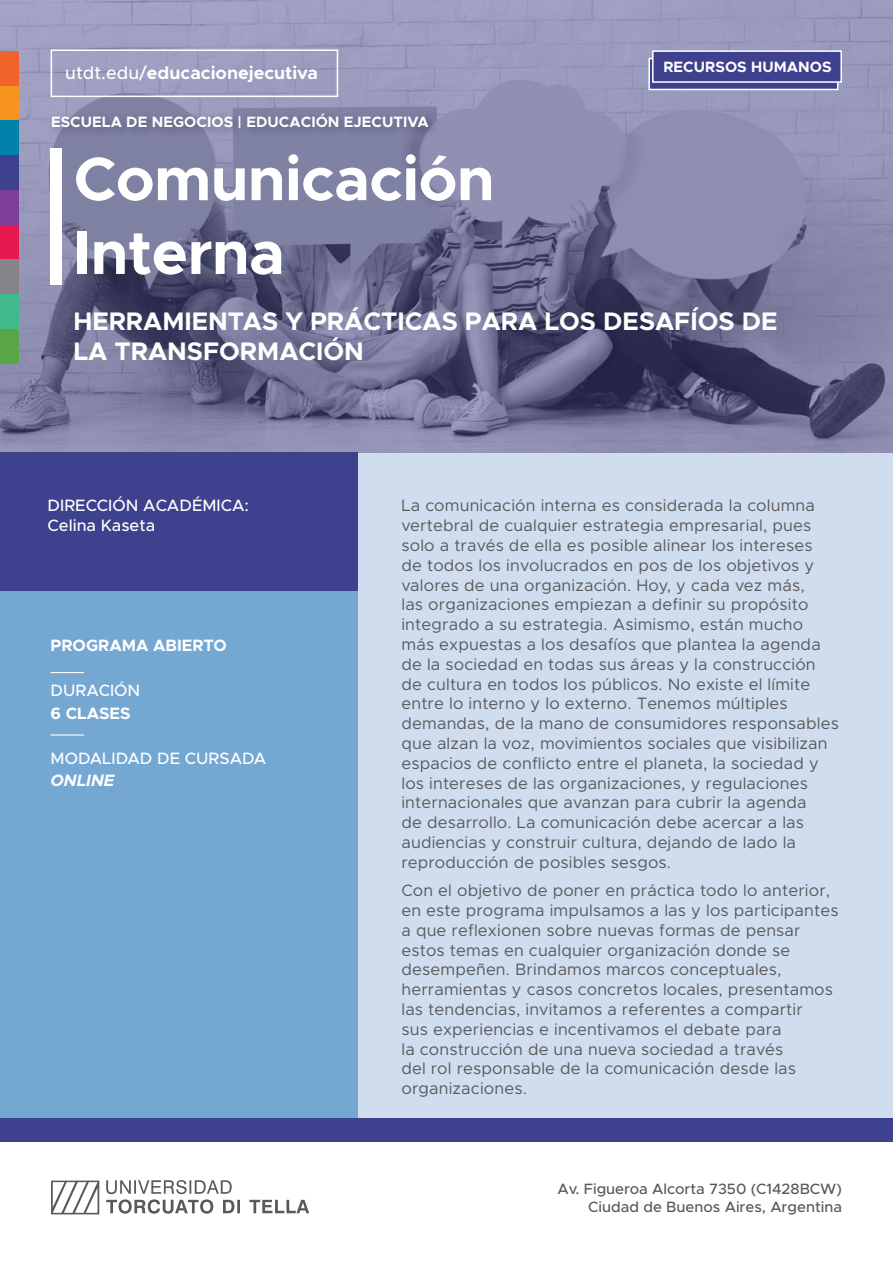
<style>
.page{position:relative;width:893px;height:1263px;background:#fff}
.page>*{position:absolute;margin:0;border:0;box-sizing:border-box;transform-origin:0 0}
.t1{font:700 61.5px/73.8px "Metropolis";letter-spacing:-.01em;color:#fff}
.t2{font:700 25.5px/30.6px "Metropolis";color:#fff}
.t3{font:700 18px "Metropolis";color:#fff}
.t4{font:16.5px/19.8px "Metropolis";letter-spacing:.01em;color:#58595b}
.t5{font:500 16.5px/19.8px "Metropolis";color:#fff}
.t6{font:700 16.5px "Metropolis";color:#fff}
.t7{font:italic 700 16.5px "Metropolis";color:#fff}
.t8{font:500 15px/18px "Metropolis";color:#58595b;text-align:right}
.t9{font:700 15px "Metropolis";letter-spacing:.005em;color:#fff}
.s1{font-weight:500}
</style>
<div class="page">
<img style="left:0;top:0;width:893px;height:453px">
<div style="left:51px;top:148px;width:11px;height:137px;background:#fff"></div>
<div style="left:47px;top:109px;width:392px;height:29px;background:#000;opacity:.3"></div>
<div style="left:51px;top:49px;width:287px;height:48px;border:2px solid #fff"></div>
<div style="left:329px;top:453px;width:564px;height:677px;background:#d0ddef"></div>
<div style="left:0;top:453px;width:357px;height:677px;background:#75a7d3"></div>
<hr style="left:51px;top:734px;width:33px;height:1px;background:#fff">
<hr style="left:51px;top:672px;width:33px;height:1px;background:#fff">
<svg style="left:106px;top:1180px;width:203px;height:34px"></svg>
<svg style="left:51px;top:1180px;width:48px;height:34px"></svg>
<div style="left:0;top:1118px;width:893px;height:24px;background:#3e418e"></div>
<div style="left:0;top:453px;width:357px;height:138px;background:#3e418d"></div>
<div style="left:0;top:329px;width:19px;height:34px;background:#58a645"></div>
<div style="left:0;top:85px;width:19px;height:35px;background:#f7941e"></div>
<div style="left:0;top:224px;width:19px;height:35px;background:#e61a50"></div>
<div style="left:0;top:155px;width:19px;height:35px;background:#3e418d"></div>
<div style="left:0;top:259px;width:19px;height:35px;background:#868488"></div>
<div style="left:0;top:294px;width:19px;height:35px;background:#3fba8d"></div>
<div style="left:0;top:120px;width:19px;height:35px;background:#0082ab"></div>
<div style="left:0;top:190px;width:19px;height:34px;background:#7f3f98"></div>
<div style="left:0;top:51px;width:19px;height:34px;background:#f26329"></div>
<div style="left:648px;top:58px;width:190px;height:32px;background:#3e418e;border:2px solid #fff"></div>
<div style="left:652px;top:50px;width:190px;height:33px;background:#3e418e;border:2px solid #fff"></div>
<p class="t3" style="left:65px;top:61px;width:254px"><span class="s1">utdt.edu/</span>educacionejecutiva</p>
<p class="t9" style="left:51px;top:112px;width:379px">ESCUELA DE NEGOCIOS | EDUCACIÓN EJECUTIVA</p>
<h1 class="t1" style="left:74px;top:142px;width:423px">Comunicación<br>Interna</h1>
<p class="t9" style="left:663px;top:57px;width:170px">RECURSOS HUMANOS</p>
<h2 class="t2" style="left:73px;top:306px;width:706px">HERRAMIENTAS Y PRÁCTICAS PARA LOS DESAFÍOS DE<br>LA TRANSFORMACIÓN</h2>
<p class="t5" style="left:48px;top:496px;width:203px">DIRECCIÓN ACADÉMICA:<br>Celina Kaseta</p>
<p class="t6" style="left:51px;top:635px;width:178px">PROGRAMA ABIERTO</p>
<p class="t5" style="left:51px;top:680px;width:91px">DURACIÓN</p>
<p class="t6" style="left:51px;top:702px;width:82px">6 CLASES</p>
<p class="t5" style="left:51px;top:748px;width:217px">MODALIDAD DE CURSADA</p>
<p class="t7" style="left:51px;top:770px;width:65px">ONLINE</p>
<p class="t4" style="left:401px;top:496px;width:439px">La comunicación interna es considerada la columna vertebral de cualquier estrategia empresarial, pues solo a través de ella es posible alinear los intereses<br>de todos los involucrados en pos de los objetivos y valores de una organización. Hoy, y cada vez más,<br>las organizaciones empiezan a definir su propósito integrado a su estrategia. Asimismo, están mucho más expuestas a los desafíos que plantea la agenda de la sociedad en todas sus áreas y la construcción de cultura en todos los públicos. No existe el límite entre lo interno y lo externo. Tenemos múltiples demandas, de la mano de consumidores responsables que alzan la voz, movimientos sociales que visibilizan espacios de conflicto entre el planeta, la sociedad y los intereses de las organizaciones, y regulaciones internacionales que avanzan para cubrir la agenda<br>de desarrollo. La comunicación debe acercar a las audiencias y construir cultura, dejando de lado la reproducción de posibles sesgos.</p>
<p class="t4" style="left:401px;top:880px;width:439px">Con el objetivo de poner en práctica todo lo anterior, en este programa impulsamos a las y los participantes a que reflexionen sobre nuevas formas de pensar estos temas en cualquier organización donde se desempeñen. Brindamos marcos conceptuales, herramientas y casos concretos locales, presentamos las tendencias, invitamos a referentes a compartir<br>sus experiencias e incentivamos el debate para<br>la construcción de una nueva sociedad a través<br>del rol responsable de la comunicación desde las organizaciones.</p>
<p class="t8" style="left:557px;top:1180px;width:286px">Av. Figueroa Alcorta 7350 (C1428BCW)<br>Ciudad de Buenos Aires, Argentina</p>
</div>
